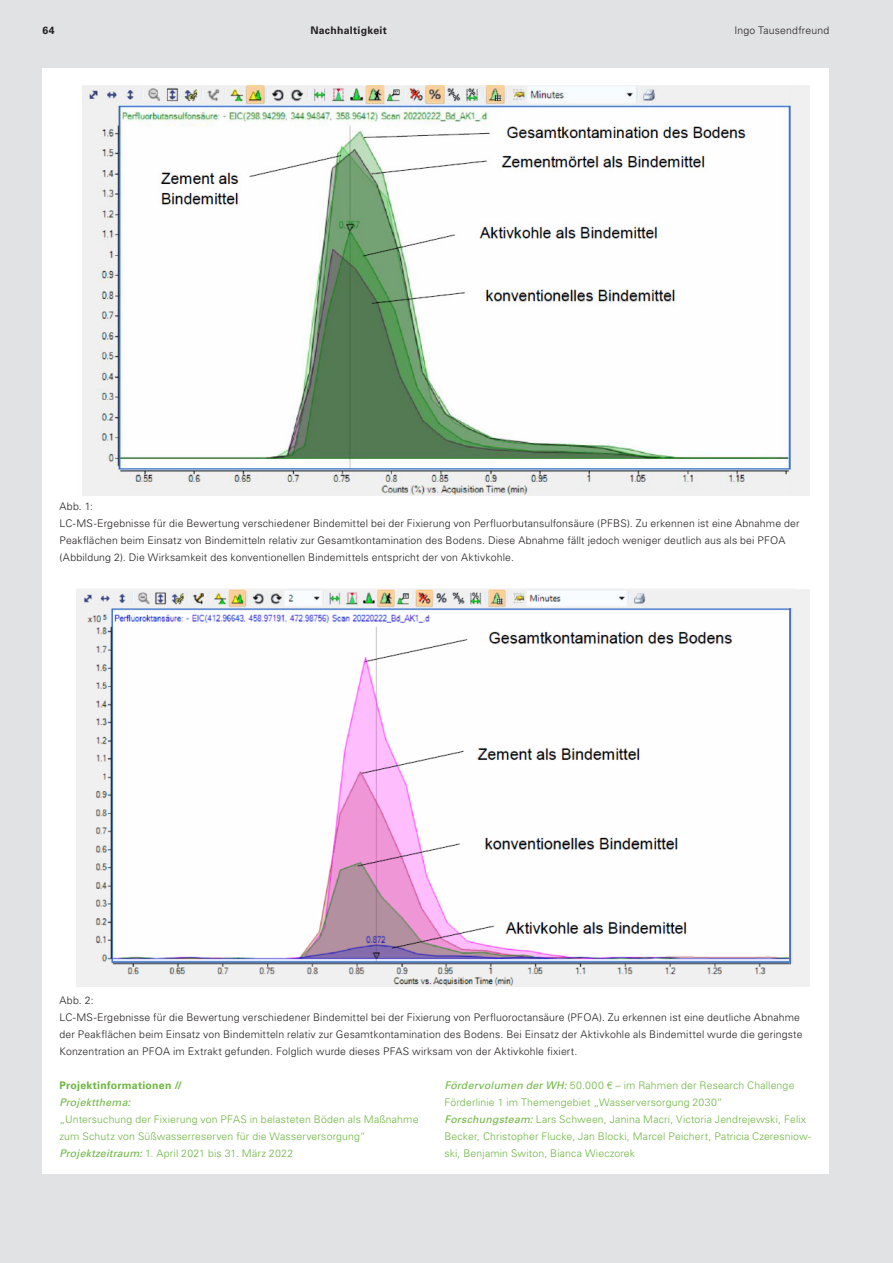
<style>
.page{position:relative;width:893px;height:1263px;background:#e1e2e4}
.page>*{position:absolute;margin:0;border:0;box-sizing:border-box;transform-origin:0 0}
.Bildunterschrift_55{font:300 10.5px/17px "Univers LT Std";letter-spacing:.015em;color:#231f20}
.BU_und_Infotext{font:300 10.5px/17px "Univers LT Std";letter-spacing:.015em;color:#6cb640}
.Bildunterschrift_55-2{font:700 10.5px "Univers LT Std";letter-spacing:.025em;color:#6cb640}
.BU_und_Infotext-2{font:300 10.5px "Univers LT Std";letter-spacing:.015em;color:#231f20}
.BU_und_Infotext-3{font:700 10.5px "Univers LT Std";letter-spacing:.025em;color:#231f20}
.BU_und_Infotext-4{font:italic 10.5px "Univers LT Std";letter-spacing:.02em;color:#6cb640}
.s1{font-weight:400;font-style:italic}
</style>
<div class="page">
<div style="left:43px;top:68px;width:786px;height:540px;background:#fff"></div>
<div style="left:43px;top:597px;width:786px;height:577px;background:#fff"></div>
<img style="left:82px;top:85px;width:709px;height:411px">
<img style="left:77px;top:589px;width:714px;height:397px">
<div style="left:791px;top:589px;width:18px;height:397px;background:#f0f0f0"></div>
<div style="left:791px;top:85px;width:18px;height:411px;background:#f0f0f0"></div>
<img style="left:789px;top:608px;width:3px;height:355px">
<p class="BU_und_Infotext-3" style="left:43px;top:24px;width:14px">64</p>
<p class="BU_und_Infotext-3" style="left:310px;top:24px;width:78px">Nachhaltigkeit</p>
<p class="BU_und_Infotext-2" style="left:734px;top:24px;width:96px">Ingo Tausendfreund</p>
<p class="Bildunterschrift_55" style="left:60px;top:498px;width:35px">Abb. 1:</p>
<p class="Bildunterschrift_55" style="left:60px;top:515px;width:742px">LC-MS-Ergebnisse für die Bewertung verschiedener Bindemittel bei der Fixierung von Perfluorbutansulfonsäure (PFBS). Zu erkennen ist eine Abnahme der<br>Peakflächen beim Einsatz von Bindemitteln relativ zur Gesamtkontamination des Bodens. Diese Abnahme fällt jedoch weniger deutlich aus als bei PFOA (Abbildung 2). Die Wirksamkeit des konventionellen Bindemittels entspricht der von Aktivkohle.</p>
<p class="Bildunterschrift_55" style="left:60px;top:991px;width:36px">Abb. 2:</p>
<p class="Bildunterschrift_55" style="left:60px;top:1008px;width:745px">LC-MS-Ergebnisse für die Bewertung verschiedener Bindemittel bei der Fixierung von Perfluoroctansäure (PFOA). Zu erkennen ist eine deutliche Abnahme der Peakflächen beim Einsatz von Bindemitteln relativ zur Gesamtkontamination des Bodens. Bei Einsatz der Aktivkohle als Bindemittel wurde die geringste<br>Konzentration an PFOA im Extrakt gefunden. Folglich wurde dieses PFAS wirksam von der Aktivkohle fixiert.</p>
<p class="BU_und_Infotext" style="left:444px;top:1076px;width:352px"><span class="s1">Fördervolumen der WH:</span> 50.000 € – im Rahmen der Research Challenge<br>Förderlinie 1 im Themengebiet „Wasserversorgung 2030“</p>
<p class="BU_und_Infotext" style="left:444px;top:1110px;width:368px"><span class="s1">Forschungsteam:</span> Lars Schween, Janina Macri, Victoria Jendrejewski, Felix<br>Becker, Christopher Flucke, Jan Blocki, Marcel Peichert, Patricia Czeresniow&shy;ski, Benjamin Switon, Bianca Wieczorek</p>
<p class="Bildunterschrift_55-2" style="left:60px;top:1079px;width:124px">Projektinformationen //</p>
<p class="BU_und_Infotext-4" style="left:60px;top:1096px;width:72px">Projektthema:</p>
<p class="BU_und_Infotext" style="left:60px;top:1110px;width:361px">„Untersuchung der Fixierung von PFAS in belasteten Böden als Maßnahme zum Schutz von Süßwasserreserven für die Wasserversorgung“</p>
<p class="BU_und_Infotext" style="left:60px;top:1144px;width:235px"><span class="s1">Projektzeitraum:</span> 1. April 2021 bis 31. März 2022</p>
</div>
